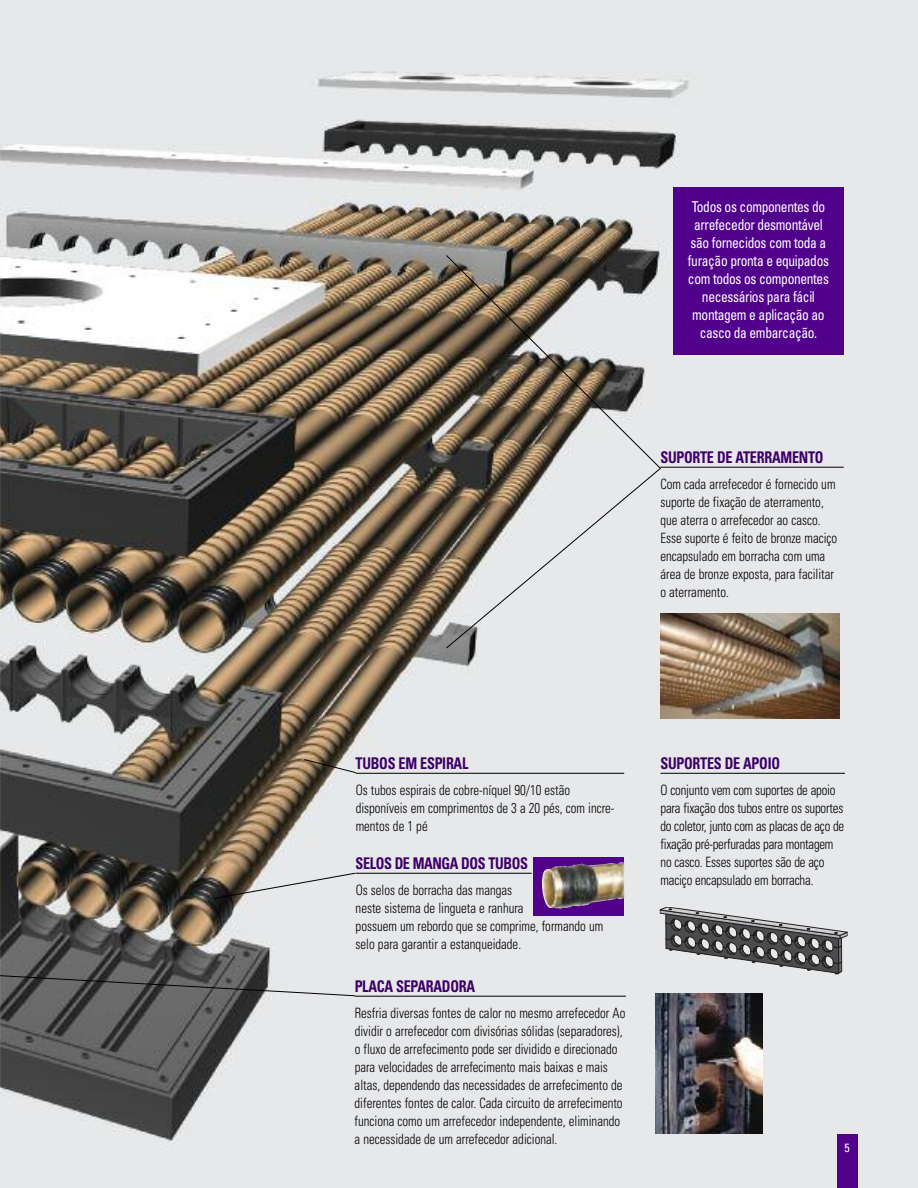
<style>
.page{position:relative;width:918px;height:1188px;background:#fff}
.page>*{position:absolute;margin:0;border:0;box-sizing:border-box;transform-origin:0 0}
.t1{font:700 condensed 16.2px "Univers";letter-spacing:-.02em;color:#3d0068;scale:.88 1}
.t2{font:condensed 15px/18px "Univers";letter-spacing:-.025em;color:#fff;text-align:center;scale:.9 1}
.t3{font:300 condensed 14.25px/18px "Univers";color:#000;scale:.9 1}
.t4{font:condensed 12px "Univers";color:#fff}
</style>
<div class="page">
<img style="left:0;top:0;width:918px;height:1188px">
<svg style="left:660px;top:906px;width:188px;height:69px;background:#98989a"></svg>
<div style="left:673px;top:187px;width:171px;height:167px;background:#50008b"></div>
<div style="left:837px;top:1134px;width:20px;height:54px;background:#50008b"></div>
<hr style="left:355px;top:996px;width:271px;height:1px;background:#000">
<svg style="left:0;top:972px;width:355px;height:24px;background:#757676"></svg>
<hr style="left:356px;top:773px;width:268px;height:1px;background:#000">
<svg style="left:304px;top:759px;width:52px;height:14px"></svg>
<hr style="left:660px;top:467px;width:184px;height:1px;background:#000">
<hr style="left:660px;top:773px;width:185px;height:1px;background:#000">
<svg style="left:446px;top:255px;width:215px;height:213px;background:#8f877c"></svg>
<svg style="left:446px;top:468px;width:215px;height:181px;background:#cac9c7"></svg>
<hr style="left:356px;top:873px;width:176px;height:1px;background:#000">
<svg style="left:213px;top:873px;width:143px;height:26px;background:#b8b6b3"></svg>
<img style="left:656px;top:993px;width:106px;height:141px">
<img style="left:660px;top:613px;width:180px;height:105px">
<div style="left:533px;top:857px;width:91px;height:58px;background:#50008b"></div>
<img style="left:541px;top:862px;width:83px;height:47px">
<p class="t2" style="left:688px;top:199px;width:158px">Todos os componentes do arrefecedor desmontável são fornecidos com toda a furação pronta e equipados com todos os componentes necessários para fácil montagem e aplicação ao casco da embarcação.</p>
<p class="t1" style="left:660px;top:451px;width:187px">SUPORTE DE ATERRAMENTO</p>
<p class="t3" style="left:660px;top:476px;width:198px">Com cada arrefecedor é fornecido um suporte de fixação de aterramento, que aterra o arrefecedor ao casco.<br>Esse suporte é feito de bronze maciço encapsulado em borracha com uma área de bronze exposta, para facilitar o aterramento.</p>
<p class="t1" style="left:356px;top:757px;width:130px">TUBOS EM ESPIRAL</p>
<p class="t3" style="left:356px;top:782px;width:289px">Os tubos espirais de cobre-níquel 90/10 estão disponíveis em comprimentos de 3 a 20 pés, com incre&shy;mentos de 1 pé</p>
<p class="t1" style="left:356px;top:857px;width:197px">SELOS DE MANGA DOS TUBOS</p>
<p class="t3" style="left:356px;top:882px;width:277px">Os selos de borracha das mangas<br>neste sistema de lingueta e ranhura<br>possuem um rebordo que se comprime, formando um selo para garantir a estanqueidade.</p>
<p class="t1" style="left:355px;top:980px;width:138px">PLACA SEPARADORA</p>
<p class="t3" style="left:355px;top:1005px;width:302px">Resfria diversas fontes de calor no mesmo arrefecedor Ao dividir o arrefecedor com divisórias sólidas (separadores), o fluxo de arrefecimento pode ser dividido e direcionado para velocidades de arrefecimento mais baixas e mais altas, dependendo das necessidades de arrefecimento de diferentes fontes de calor. Cada circuito de arrefecimento funciona como um arrefecedor independente, eliminando a necessidade de um arrefecedor adicional.</p>
<p class="t1" style="left:660px;top:757px;width:137px">SUPORTES DE APOIO</p>
<p class="t3" style="left:660px;top:782px;width:206px">O conjunto vem com suportes de apoio para fixação dos tubos entre os suportes do coletor, junto com as placas de aço de fixação pré-perfuradas para montagem no casco. Esses suportes são de aço maciço encapsulado em borracha.</p>
<p class="t4" style="left:844px;top:1143px;width:7px">5</p>
</div>
